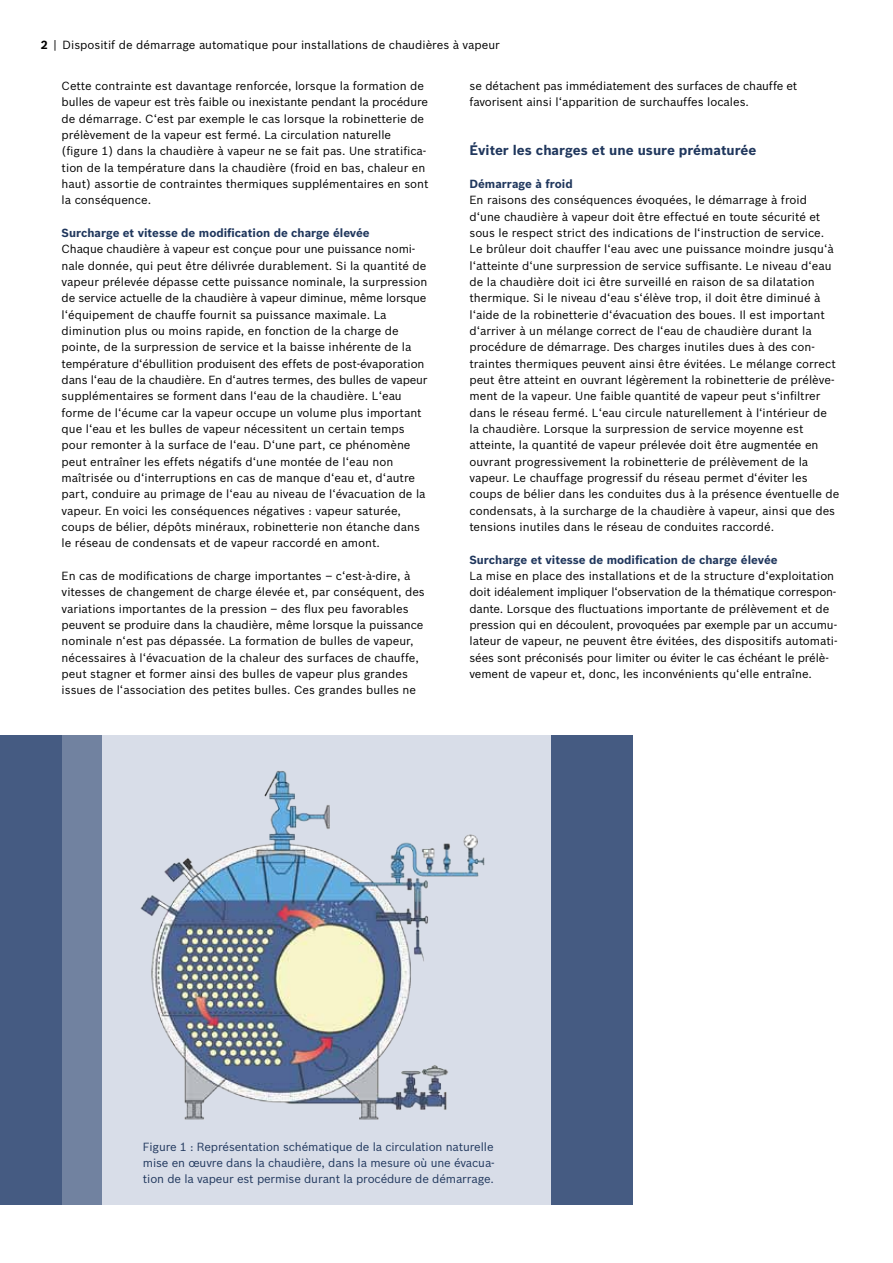
<style>
.page{position:relative;width:893px;height:1263px;background:#fff}
.page>*{position:absolute;margin:0;border:0;box-sizing:border-box;transform-origin:0 0}
.t1{font:700 13.5px "Bosch Sans";color:#20375d}
.t2{font:11.55px/16.4px "Bosch Sans";color:#000}
.t3{font:11.55px/16.4px "Bosch Sans";letter-spacing:-.01em;color:#20375d;text-align:justify}
.t4{font:700 11.55px "Bosch Sans";color:#20375d}
.s1{font-weight:700}
</style>
<div class="page">
<div style="left:61px;top:735px;width:490px;height:469px;background:#d8dde8"></div>
<div style="left:61px;top:735px;width:41px;height:469px;background:#7182a0"></div>
<div style="left:0;top:735px;width:61px;height:469px;background:#455b82"></div>
<div style="left:551px;top:735px;width:82px;height:469px;background:#455b82"></div>
<img style="left:140px;top:770px;width:345px;height:350px">
<p class="t2" style="left:41px;top:37px;width:461px"><span class="s1">2</span> | Dispositif de démarrage automatique pour installations de chaudières à vapeur</p>
<p class="t2" style="left:62px;top:77px;width:369px">Cette contrainte est davantage renforcée, lorsque la formation de bulles de vapeur est très faible ou inexistante pendant la procédure de démarrage. C‘est par exemple le cas lorsque la robinetterie de prélèvement de la vapeur est fermé. La circulation naturelle (figure 1) dans la chaudière à vapeur ne se fait pas. Une stratifica&shy;tion de la température dans la chaudière (froid en bas, chaleur en haut) assortie de contraintes thermiques supplémentaires en sont la conséquence.</p>
<p class="t4" style="left:62px;top:226px;width:310px">Surcharge et vitesse de modification de charge élevée</p>
<p class="t2" style="left:62px;top:241px;width:367px">Chaque chaudière à vapeur est conçue pour une puissance nomi&shy;nale donnée, qui peut être délivrée durablement. Si la quantité de vapeur prélevée dépasse cette puissance nominale, la surpression de service actuelle de la chaudière à vapeur diminue, même lorsque l‘équipement de chauffe fournit sa puissance maximale. La diminution plus ou moins rapide, en fonction de la charge de pointe, de la surpression de service et la baisse inhérente de la température d‘ébullition produisent des effets de post-évaporation dans l‘eau de la chaudière. En d‘autres termes, des bulles de vapeur supplémentaires se forment dans l‘eau de la chaudière. L‘eau forme de l‘écume car la vapeur occupe un volume plus important que l‘eau et les bulles de vapeur nécessitent un certain temps pour remonter à la surface de l‘eau. D‘une part, ce phénomène peut entraîner les effets négatifs d‘une montée de l‘eau non maîtrisée ou d‘interruptions en cas de manque d‘eau et, d‘autre part, conduire au primage de l‘eau au niveau de l‘évacuation de la vapeur. En voici les conséquences négatives : vapeur saturée, coups de bélier, dépôts minéraux, robinetterie non étanche dans le réseau de condensats et de vapeur raccordé en amont.</p>
<p class="t2" style="left:62px;top:567px;width:365px">En cas de modifications de charge importantes – c‘est-à-dire, à vitesses de changement de charge élevée et, par conséquent, des variations importantes de la pression – des flux peu favorables peuvent se produire dans la chaudière, même lorsque la puissance nominale n‘est pas dépassée. La formation de bulles de vapeur, nécessaires à l‘évacuation de la chaleur des surfaces de chauffe, peut stagner et former ainsi des bulles de vapeur plus grandes issues de l‘association des petites bulles. Ces grandes bulles ne</p>
<p class="t2" style="left:469px;top:77px;width:329px">se détachent pas immédiatement des surfaces de chauffe et favorisent ainsi l‘apparition de surchauffes locales.</p>
<p class="t1" style="left:469px;top:142px;width:288px">Éviter les charges et une usure prématurée</p>
<p class="t4" style="left:469px;top:177px;width:105px">Démarrage à froid</p>
<p class="t2" style="left:469px;top:192px;width:371px">En raisons des conséquences évoquées, le démarrage à froid d‘une chaudière à vapeur doit être effectué en toute sécurité et sous le respect strict des indications de l‘instruction de service.<br>Le brûleur doit chauffer l‘eau avec une puissance moindre jusqu‘à l‘atteinte d‘une surpression de service suffisante. Le niveau d‘eau de la chaudière doit ici être surveillé en raison de sa dilatation thermique. Si le niveau d‘eau s‘élève trop, il doit être diminué à l‘aide de la robinetterie d‘évacuation des boues. Il est important d‘arriver à un mélange correct de l‘eau de chaudière durant la procédure de démarrage. Des charges inutiles dues à des con&shy;traintes thermiques peuvent ainsi être évitées. Le mélange correct peut être atteint en ouvrant légèrement la robinetterie de prélève&shy;ment de la vapeur. Une faible quantité de vapeur peut s‘infiltrer dans le réseau fermé. L‘eau circule naturellement à l‘intérieur de<br>la chaudière. Lorsque la surpression de service moyenne est atteinte, la quantité de vapeur prélevée doit être augmentée en ouvrant progressivement la robinetterie de prélèvement de la vapeur. Le chauffage progressif du réseau permet d‘éviter les coups de bélier dans les conduites dus à la présence éventuelle de condensats, à la surcharge de la chaudière à vapeur, ainsi que des tensions inutiles dans le réseau de conduites raccordé.</p>
<p class="t4" style="left:469px;top:552px;width:310px">Surcharge et vitesse de modification de charge élevée</p>
<p class="t2" style="left:469px;top:567px;width:370px">La mise en place des installations et de la structure d‘exploitation doit idéalement impliquer l‘observation de la thématique correspon&shy;dante. Lorsque des fluctuations importante de prélèvement et de pression qui en découlent, provoquées par exemple par un accumu&shy;lateur de vapeur, ne peuvent être évitées, des dispositifs automati&shy;sées sont préconisés pour limiter ou éviter le cas échéant le prélè&shy;vement de vapeur et, donc, les inconvénients qu‘elle entraîne.</p>
<p class="t3" style="left:143px;top:1138px;width:353px">Figure 1 : Représentation schématique de la circulation naturelle mise en œuvre dans la chaudière, dans la mesure où une évacua&shy;tion de la vapeur est permise durant la procédure de démarrage.</p>
</div>
